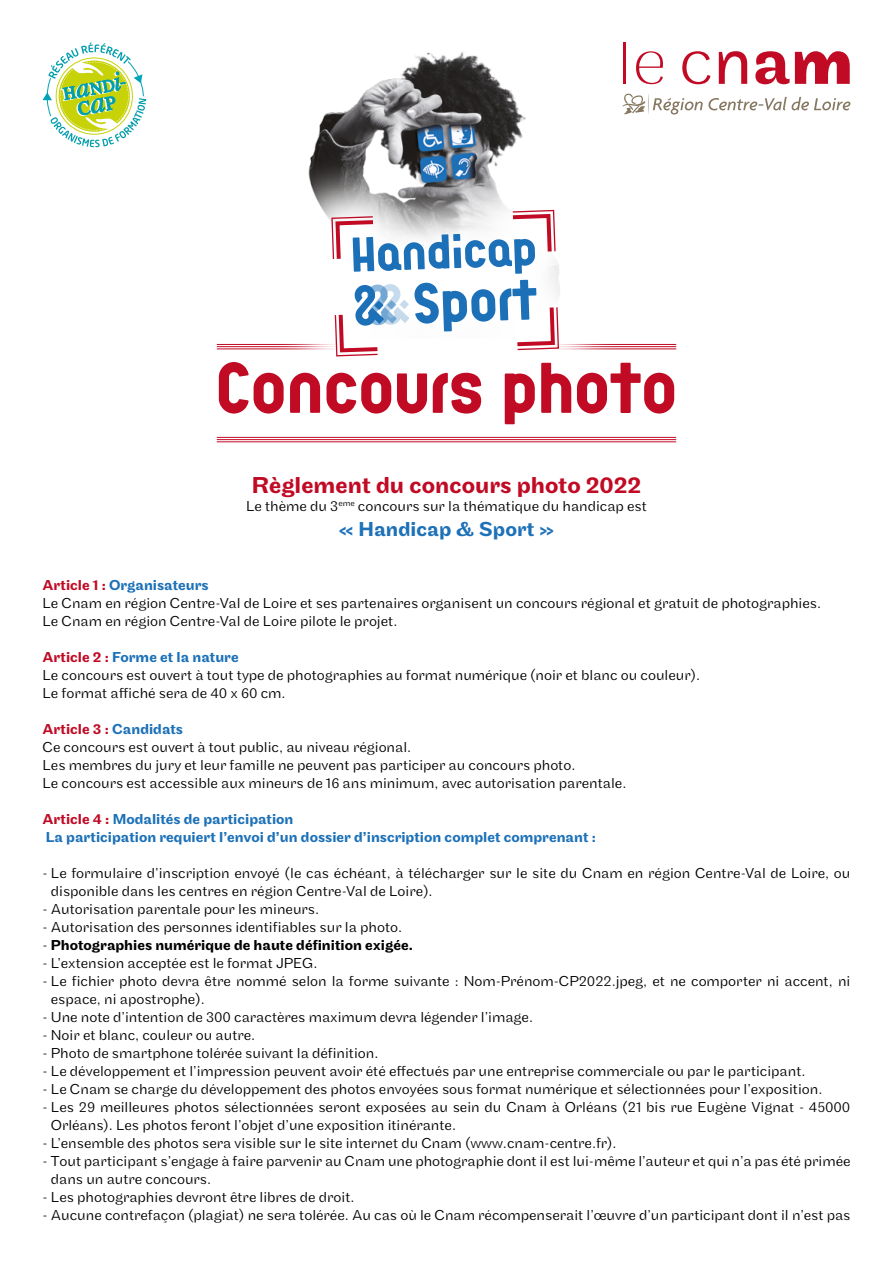
<style>
.page{position:relative;width:893px;height:1263px;background:#fff}
.page>*{position:absolute;margin:0;border:0;box-sizing:border-box;transform-origin:0 0}
.t1{font:500 24px "Maple";color:#c10b25}
.t2{font:500 21px "Maple";color:#1d71b8}
.t3{font:300 15px/18px "Maple";color:#000}
.t4{font:500 15px/18px "Maple";color:#1d71b8}
.t5{font:500 15px "Maple";color:#000}
.s1{font-weight:500;color:#c10b25}
.s2{font-weight:500;color:#1d71b8}
.s3{color:#c10b25}
.s4{font-weight:300}
</style>
<div class="page">
<img style="left:314px;top:52px;width:212px;height:97px">
<hr style="left:552px;top:348px;width:124px;height:1px;background:#c10b25">
<hr style="left:552px;top:346px;width:124px;height:1px;background:#c10b25">
<hr style="left:552px;top:344px;width:124px;height:1px;background:#c10b25">
<hr style="left:217px;top:348px;width:124px;height:1px;background:#c10b25">
<hr style="left:217px;top:346px;width:124px;height:1px;background:#c10b25">
<hr style="left:217px;top:344px;width:124px;height:1px;background:#c10b25">
<svg style="left:308px;top:149px;width:251px;height:131px"></svg>
<svg style="left:331px;top:209px;width:225px;height:65px"></svg>
<svg style="left:219px;top:280px;width:455px;height:144px"></svg>
<hr style="left:217px;top:437px;width:459px;height:1px;background:#c10b25">
<hr style="left:217px;top:439px;width:459px;height:1px;background:#c10b25">
<hr style="left:217px;top:441px;width:459px;height:1px;background:#c10b25">
<svg style="left:43px;top:43px;width:103px;height:104px"></svg>
<svg style="left:636px;top:51px;width:27px;height:33px"></svg>
<hr style="left:623px;top:43px;width:3px;height:41px;background:#c10b25">
<svg style="left:682px;top:51px;width:28px;height:33px"></svg>
<svg style="left:719px;top:51px;width:28px;height:33px"></svg>
<svg style="left:755px;top:51px;width:95px;height:33px"></svg>
<svg style="left:622px;top:93px;width:228px;height:22px"></svg>
<h1 class="t1" style="left:252px;top:471px;width:391px">Règlement du concours photo 2022</h1>
<p class="t3" style="left:246px;top:497px;width:402px">Le thème du 3<sup>eme</sup> concours sur la thématique du handicap est</p>
<h2 class="t2" style="left:339px;top:517px;width:216px">« Handicap &amp; Sport »</h2>
<p class="t3" style="left:43px;top:576px;width:780px"><span class="s1">Article 1 :</span> <span class="s2">Organisateurs<br></span>Le Cnam en région Centre-Val de Loire et ses partenaires organisent un concours régional et gratuit de photographies.<br>Le Cnam en région Centre-Val de Loire pilote le projet.</p>
<p class="t3" style="left:43px;top:648px;width:659px"><span class="s1">Article 2 :</span> <span class="s2">Forme et la nature<br></span>Le concours est ouvert à tout type de photographies au format numérique (noir et blanc ou couleur).<br>Le format affiché sera de 40 x 60 cm.</p>
<p class="t3" style="left:43px;top:720px;width:585px"><span class="s1">Article 3 :</span> <span class="s2">Candidats<br></span>Ce concours est ouvert à tout public, au niveau régional.<br>Les membres du jury et leur famille ne peuvent pas participer au concours photo.<br>Le concours est accessible aux mineurs de 16 ans minimum, avec autorisation parentale.</p>
<p class="t4" style="left:43px;top:810px;width:555px"><span class="s3">Article 4 :</span> Modalités de participation<br>La participation requiert l’envoi d’un dossier d’inscription complet comprenant :</p>
<p class="t3" style="left:51px;top:864px;width:801px;text-indent:-8px">- Le formulaire d’inscription envoyé (le cas échéant, à télécharger sur le site du Cnam en région Centre-Val de Loire, ou disponible dans les centres en région Centre-Val de Loire).</p>
<p class="t3" style="left:43px;top:900px;width:278px">- Autorisation parentale pour les mineurs.</p>
<p class="t3" style="left:43px;top:918px;width:361px">- Autorisation des personnes identifiables sur la photo.</p>
<p class="t5" style="left:43px;top:936px;width:372px"><span class="s4">-</span> Photographies numérique de haute définition exigée.</p>
<p class="t3" style="left:43px;top:954px;width:276px">- L’extension acceptée est le format JPEG.</p>
<p class="t3" style="left:51px;top:972px;width:801px;text-indent:-8px">- Le fichier photo devra être nommé selon la forme suivante : Nom-Prénom-CP2022.jpeg, et ne comporter ni accent, ni espace, ni apostrophe).</p>
<p class="t3" style="left:43px;top:1008px;width:492px">- Une note d’intention de 300 caractères maximum devra légender l’image.</p>
<p class="t3" style="left:43px;top:1026px;width:214px">- Noir et blanc, couleur ou autre.</p>
<p class="t3" style="left:43px;top:1044px;width:337px">- Photo de smartphone tolérée suivant la définition.</p>
<p class="t3" style="left:43px;top:1062px;width:765px">- Le développement et l’impression peuvent avoir été effectués par une entreprise commerciale ou par le participant.</p>
<p class="t3" style="left:43px;top:1080px;width:781px">- Le Cnam se charge du développement des photos envoyées sous format numérique et sélectionnées pour l’exposition.</p>
<p class="t3" style="left:51px;top:1098px;width:801px;text-indent:-8px">- Les 29 meilleures photos sélectionnées seront exposées au sein du Cnam à Orléans (21 bis rue Eugène Vignat - 45000<br>Orléans). Les photos feront l’objet d’une exposition itinérante.</p>
<p class="t3" style="left:43px;top:1134px;width:575px">- L’ensemble des photos sera visible sur le site internet du Cnam (www.cnam-centre.fr).</p>
<p class="t3" style="left:51px;top:1152px;width:801px;text-indent:-8px">- Tout participant s’engage à faire parvenir au Cnam une photographie dont il est lui-même l’auteur et qui n’a pas été primée dans un autre concours.</p>
<p class="t3" style="left:43px;top:1188px;width:314px">- Les photographies devront être libres de droit.</p>
<p class="t3" style="left:43px;top:1206px;width:809px">- Aucune contrefaçon (plagiat) ne sera tolérée. Au cas où le Cnam récompenserait l’œuvre d’un participant dont il n’est pas</p>
</div>
